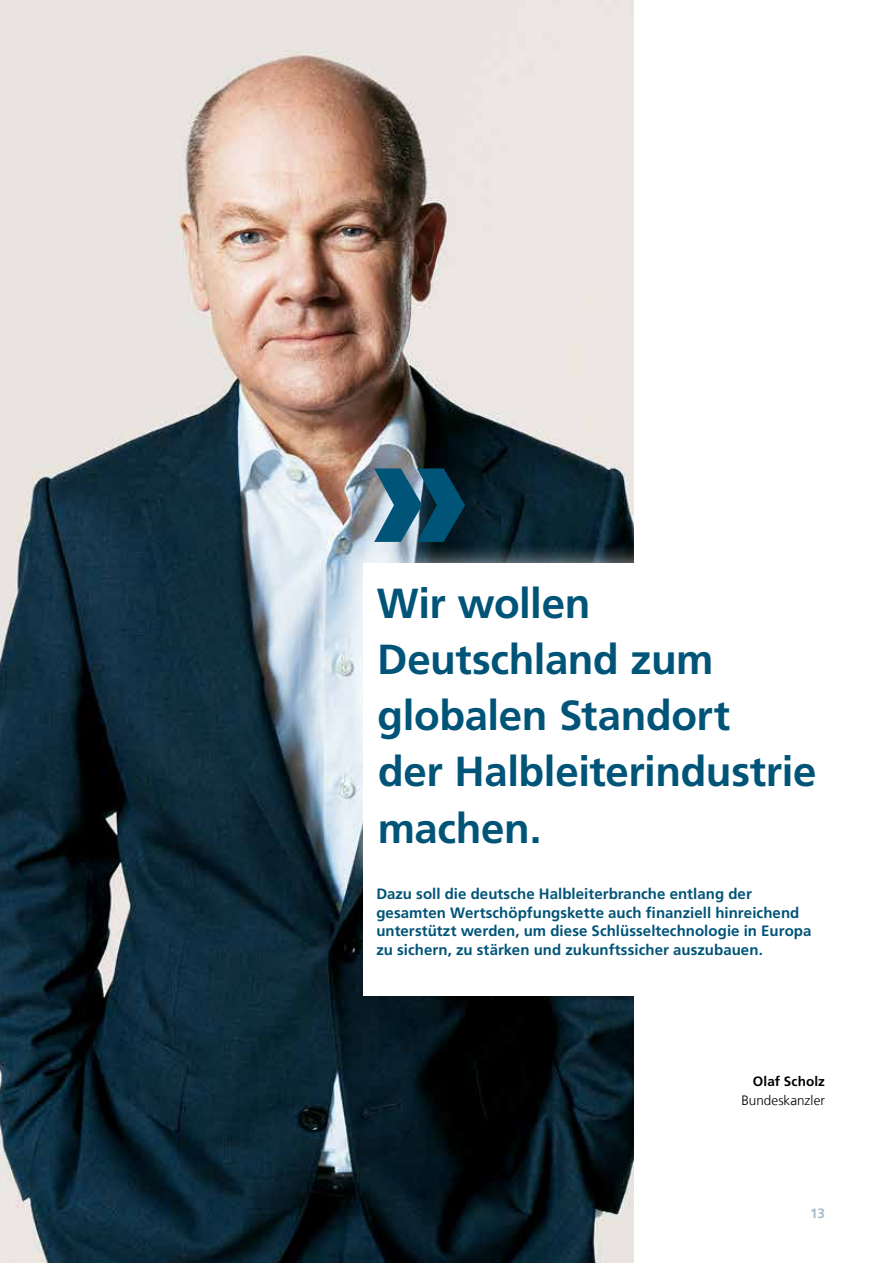
<style>
.page{position:relative;width:893px;height:1263px;background:#fff}
.page>*{position:absolute;margin:0;border:0;box-sizing:border-box;transform-origin:0 0}
.t1{font:900 180px "Frutiger LT Com";color:#005478}
.t2{font:700 42px/56.2px "Frutiger LT Com";letter-spacing:-.01em;color:#005478}
.t3{font:700 15px/18.8px "Frutiger LT Com";letter-spacing:.005em;color:#005478}
.t4{font:300 13.5px "Frutiger LT Com";color:#000}
.t5{font:700 13.5px "Frutiger LT Com";letter-spacing:.01em;color:#000}
.t6{font:700 13.5px "Frutiger LT Com";color:#a5bcca}
</style>
<div class="page">
<img style="left:0;top:0;width:634px;height:1263px">
<div style="left:344px;top:543px;width:549px;height:343px;background:#fff;opacity:.67"></div>
<div style="left:364px;top:564px;width:529px;height:302px;background:#fff"></div>
<div style="left:364px;top:860px;width:461px;height:135px;background:#fff"></div>
<h1 class="t1" style="left:364px;top:383px;width:111px">»</h1>
<h2 class="t2" style="left:377px;top:575px;width:441px">Wir wollen<br>Deutschland zum globalen Standort<br>der Halbleiterindustrie machen.</h2>
<p class="t3" style="left:376px;top:884px;width:437px">Dazu soll die deutsche Halbleiterbranche entlang der gesamten Wertschöpfungskette auch finanziell hinreichend unterstützt werden, um diese Schlüsseltechnologie in Europa zu sichern, zu stärken und zukunftssicher auszubauen.</p>
<p class="t5" style="left:753px;top:1074px;width:74px">Olaf Scholz</p>
<p class="t4" style="left:741px;top:1093px;width:85px">Bundeskanzler</p>
<p class="t6" style="left:810px;top:1205px;width:16px">13</p>
</div>
